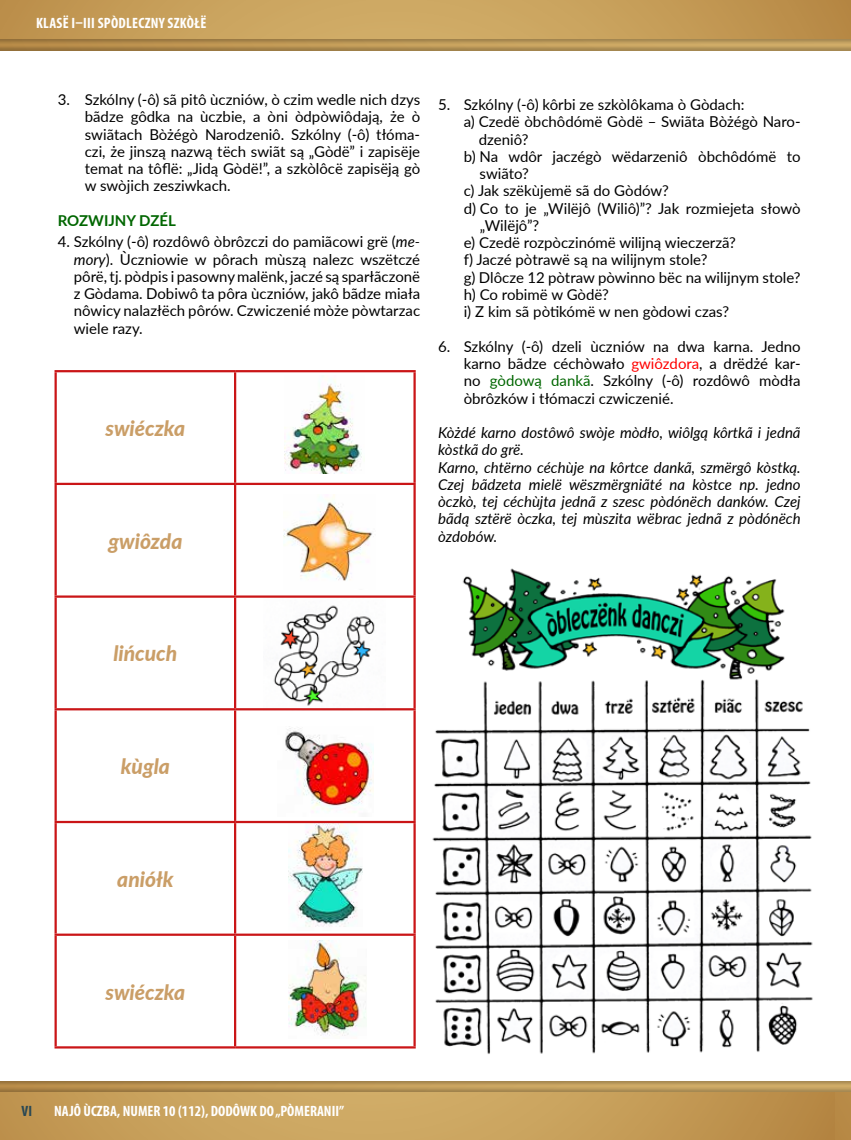
<style>
.page{position:relative;width:851px;height:1140px;background:#fff}
.page>*{position:absolute;margin:0;border:0;box-sizing:border-box;transform-origin:0 0}
.t1{font:italic 800 21px "Lato";color:#ca9e67}
.t2{font:15px/17.2px "Lato";color:#000;text-align:justify}
.t3{font:italic 15px/17.2px "Lato";color:#000}
.t4{font:700 condensed 15px "Myriad Pro";color:#fff}
.t5{font:700 condensed 15px "Myriad Pro";letter-spacing:.02em;color:#fff}
.t6{font:700 15px "Lato";color:#060}
.t7{font:700 condensed 15px "Myriad Pro";color:#294854}
.s1{font-style:italic}
.s2{color:#f00}
.s3{color:#060}
</style>
<div class="page">
<div style="left:803px;top:1086px;width:47px;height:54px;background:#b68743"></div>
<svg style="left:0;top:0;width:850px;height:39px;background:#c69e5a"></svg>
<svg style="left:0;top:1092px;width:803px;height:48px;background:#c79f5a"></svg>
<div style="left:0;top:1079px;width:850px;height:13px;background:#000;opacity:.75"></div>
<div style="left:0;top:39px;width:850px;height:13px;background:#000;opacity:.75"></div>
<img style="left:432px;top:568px;width:381px;height:486px">
<img style="left:284px;top:379px;width:78px;height:95px">
<img style="left:283px;top:494px;width:89px;height:87px">
<img style="left:285px;top:728px;width:89px;height:84px">
<img style="left:288px;top:940px;width:78px;height:96px">
<img style="left:288px;top:823px;width:75px;height:104px">
<img style="left:263px;top:597px;width:122px;height:109px">
<hr style="left:54px;top:370px;width:181px;height:2px;background:#ca1517">
<hr style="left:54px;top:372px;width:3px;height:111px;background:#ca1517">
<hr style="left:235px;top:370px;width:180px;height:2px;background:#ca1517">
<hr style="left:234px;top:372px;width:2px;height:111px;background:#ca1517">
<hr style="left:413px;top:372px;width:2px;height:111px;background:#ca1517">
<hr style="left:54px;top:483px;width:181px;height:2px;background:#ca1517">
<hr style="left:54px;top:485px;width:3px;height:110px;background:#ca1517">
<hr style="left:235px;top:483px;width:180px;height:2px;background:#ca1517">
<hr style="left:234px;top:485px;width:2px;height:110px;background:#ca1517">
<hr style="left:413px;top:485px;width:2px;height:110px;background:#ca1517">
<hr style="left:54px;top:595px;width:181px;height:2px;background:#ca1517">
<hr style="left:54px;top:597px;width:3px;height:111px;background:#ca1517">
<hr style="left:235px;top:595px;width:180px;height:2px;background:#ca1517">
<hr style="left:234px;top:597px;width:2px;height:111px;background:#ca1517">
<hr style="left:413px;top:597px;width:2px;height:111px;background:#ca1517">
<hr style="left:54px;top:708px;width:181px;height:2px;background:#ca1517">
<hr style="left:54px;top:710px;width:3px;height:111px;background:#ca1517">
<hr style="left:235px;top:708px;width:180px;height:2px;background:#ca1517">
<hr style="left:234px;top:710px;width:2px;height:111px;background:#ca1517">
<hr style="left:413px;top:710px;width:2px;height:111px;background:#ca1517">
<hr style="left:54px;top:821px;width:181px;height:2px;background:#ca1517">
<hr style="left:54px;top:823px;width:3px;height:110px;background:#ca1517">
<hr style="left:235px;top:821px;width:180px;height:2px;background:#ca1517">
<hr style="left:234px;top:823px;width:2px;height:110px;background:#ca1517">
<hr style="left:413px;top:823px;width:2px;height:110px;background:#ca1517">
<hr style="left:54px;top:933px;width:181px;height:2px;background:#ca1517">
<hr style="left:54px;top:935px;width:3px;height:111px;background:#ca1517">
<hr style="left:235px;top:933px;width:180px;height:2px;background:#ca1517">
<hr style="left:234px;top:935px;width:2px;height:111px;background:#ca1517">
<hr style="left:413px;top:935px;width:2px;height:111px;background:#ca1517">
<hr style="left:54px;top:1046px;width:181px;height:2px;background:#ca1517">
<hr style="left:235px;top:1046px;width:180px;height:2px;background:#ca1517">
<p class="t5" style="left:36px;top:13px;width:172px">KLASË I–III SPÒDLECZNY SZKÒŁË</p>
<p class="t2" style="left:85px;top:90px;width:337px;text-indent:-27px">3. Szkólny (-ô) sã pitô ùczniów, ò czim wedle nich dzys bãdze gôdka na ùczbie, a òni òdpòwiôdają, że ò swiãtach Bòżégò Narodzeniô. Szkólny (-ô) tłóma&shy;czi, że jinszą nazwą tëch swiãt są „Gòdë” i zapisëje temat na tôflë: „Jidą Gòdë!”, a szkòlôcë zapisëją gò w swòjich zesziwkach.</p>
<p class="t6" style="left:58px;top:209px;width:120px">ROZWIJNY DZÉL</p>
<p class="t2" style="left:74px;top:232px;width:348px;text-indent:-16px">4. Szkólny (-ô) rozdôwô òbrôzczi do pamiãcowi grë (<span class="s1">me&shy;mory</span>). Ùczniowie w pôrach mùszą nalezc wszëtczé pôrë, tj. pòdpis i pasowny malënk, jaczé są sparłãczonë z Gòdama. Dobiwô ta pôra ùczniów, jakô bãdze miała nôwicy nalazłëch pôrów. Czwiczenié mòże pòwtarzac wiele razy.</p>
<h1 class="t1" style="left:105px;top:413px;width:81px">swiéczka</h1>
<h1 class="t1" style="left:108px;top:525px;width:75px">gwiôzda</h1>
<p class="t2" style="left:438px;top:95px;width:308px">5. Szkólny (-ô) kôrbi ze szkòlôkama ò Gòdach:</p>
<p class="t2" style="left:463px;top:113px;width:338px">a) Czedë òbchôdómë Gòdë – Swiãta Bòżégò Naro-</p>
<p class="t2" style="left:478px;top:130px;width:51px">dzeniô?</p>
<p class="t2" style="left:463px;top:147px;width:338px">b) Na wdôr jaczégò wëdarzeniô òbchôdómë to</p>
<p class="t2" style="left:479px;top:164px;width:51px">swiãto?</p>
<p class="t2" style="left:463px;top:182px;width:207px">c) Jak szëkùjemë sã do Gòdów?</p>
<p class="t2" style="left:463px;top:199px;width:338px">d) Co to je „Wilëjô (Wiliô)”? Jak rozmiejeta słowò</p>
<p class="t2" style="left:480px;top:216px;width:61px">„Wilëjô”?</p>
<p class="t2" style="left:463px;top:233px;width:274px">e) Czedë rozpòczinómë wilijną wieczerzã?</p>
<p class="t2" style="left:463px;top:251px;width:245px">f) Jaczé pòtrawë są na wilijnym stole?</p>
<p class="t2" style="left:463px;top:268px;width:338px">g) Dlôcze 12 pòtraw pòwinno bëc na wilijnym stole?</p>
<p class="t2" style="left:463px;top:285px;width:146px">h) Co robimë w Gòdë?</p>
<p class="t2" style="left:463px;top:302px;width:267px">i) Z kim sã pòtikómë w nen gòdowi czas?</p>
<p class="t2" style="left:463px;top:337px;width:338px;text-indent:-25px">6. Szkólny (-ô) dzeli ùczniów na dwa karna. Jedno karno bãdze céchòwało <span class="s2">gwiôzdora</span>, a drëdżé kar&shy;no <span class="s3">gòdową dankã</span>. Szkólny (-ô) rozdôwô mòdła òbrôzków i tłómaczi czwiczenié.</p>
<p class="t3" style="left:438px;top:423px;width:364px">Kòżdé karno dostôwô swòje mòdło, wiôlgą kôrtkã i jednã kòstkã do grë.<br>Karno, chtërno céchùje na kôrtce dankã, szmërgô kòstką.<br>Czej bãdzeta mielë wëszmërgniãté na kòstce np. jedno òczkò, tej céchùjta jednã z szesc pòdónëch danków. Czej bãdą sztërë òczka, tej mùszita wëbrac jednã z pòdónëch òzdobów.</p>
<h1 class="t1" style="left:113px;top:638px;width:65px">lińcuch</h1>
<h1 class="t1" style="left:121px;top:751px;width:51px">kùgla</h1>
<h1 class="t1" style="left:117px;top:863px;width:58px">aniółk</h1>
<h1 class="t1" style="left:105px;top:976px;width:81px">swiéczka</h1>
<p class="t7" style="left:22px;top:1102px;width:12px">VI</p>
<p class="t4" style="left:54px;top:1102px;width:291px">NAJÔ ÙCZBA, NUMER 10 (112), DODÔWK DO „PÒMERANII”</p>
</div>
